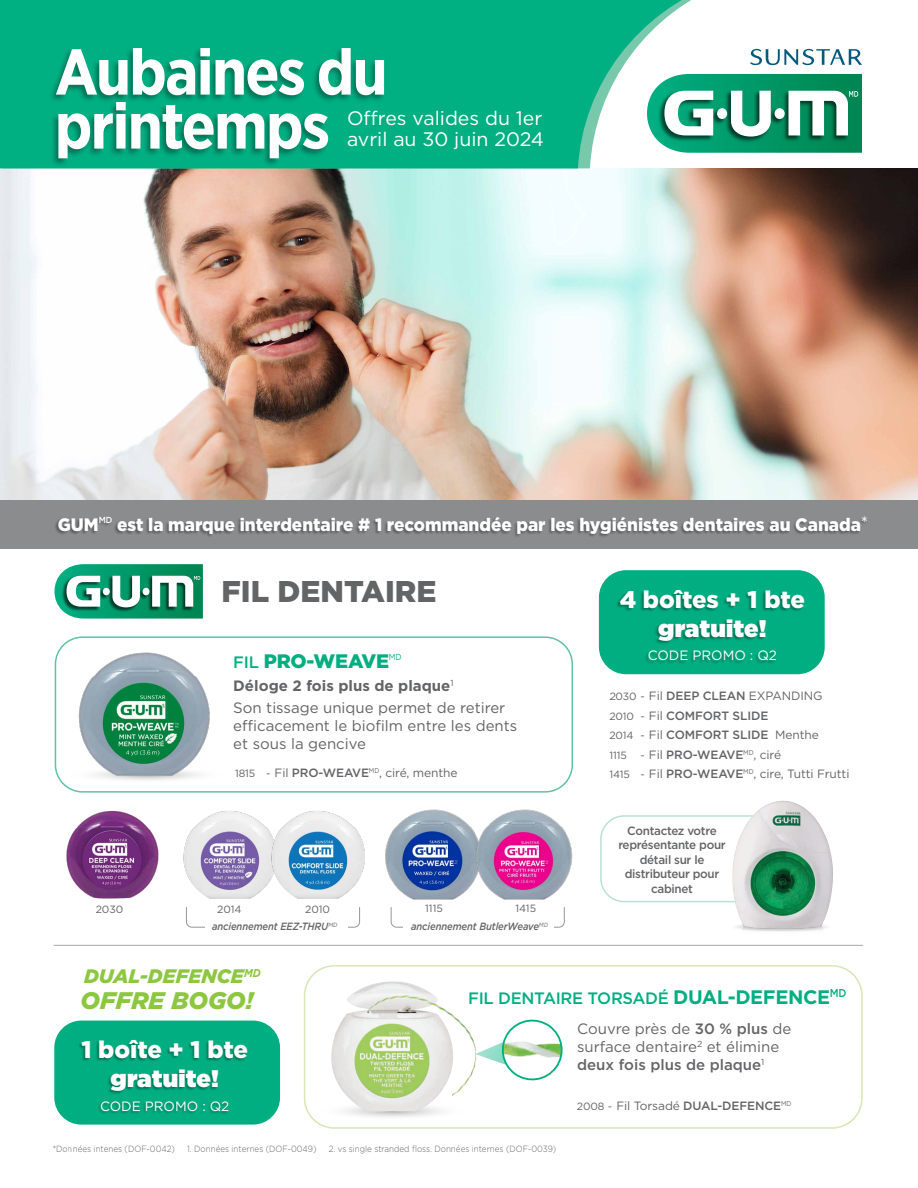
<style>
.page{position:relative;width:918px;height:1188px;background:#fff}
.page>*{position:absolute;margin:0;border:0;box-sizing:border-box;transform-origin:0 0}
.t1{font:700 64.5px/54px "Gotham Narrow";letter-spacing:-.03em;color:#fff}
.t2{font:900 30px "Gotham";color:#636466}
.t3{font:900 24px/28.8px "Gotham";color:#fff;text-align:center}
.t4{font:italic 900 24px "Gotham";color:#8dc73f}
.t5{font:19.5px/21px "Gotham";color:#fff}
.t6{font:italic 900 19.5px "Gotham";color:#8dc73f}
.t7{font:900 19.5px "Gotham";letter-spacing:-.01em;color:#00ae81}
.t8{font:900 18px "Gotham";color:#fff;scale:.95 1}
.t9{font:500 16.5px "Gotham";letter-spacing:-.02em;color:#00ae81}
.t10{font:15px/18px "Gotham";color:#636466}
.t11{font:700 15px "Gotham";color:#636466}
.t12{font:13.5px "Gotham";color:#fff}
.t13{font:500 12px/14.4px "Gotham";letter-spacing:-.025em;color:#636466}
.t14{font:12px "Gotham";letter-spacing:-.01em;color:#636466}
.t15{font:italic 500 10.5px/17.2px "Gotham";letter-spacing:-.01em;color:#636466;scale:.9 1}
.t16{font:10.5px "Gotham";color:#636466}
.t17{font:300 9px "Gotham";color:#636466;scale:.9 1}
.t18{font:8.7px "Gotham";color:#00ae81;scale:.9 1}
.s1{font-weight:400}
.s2{font-weight:500;font-size:16.5px}
.s3{font-size:10.5px}
.s4{font-weight:500}
.s5{font-weight:400;font-style:normal}
.s6{font-style:inherit}
.s7{font-weight:400;font-size:10.5px}
.s8{font-weight:700;font-size:19.5px}
</style>
<div class="page">
<div style="left:0;top:499px;width:918px;height:50px;background:#8a8c8e"></div>
<div style="left:304px;top:965px;width:559px;height:164px;border:2px solid #d6e8b5;border-radius:30px"></div>
<img style="left:258px;top:944px;width:301px;height:185px">
<hr style="left:54px;top:945px;width:809px;height:1px;background:#a7a9ac">
<img style="left:0;top:169px;width:918px;height:330px">
<svg style="left:475px;top:1017px;width:88px;height:66px"></svg>
<svg style="left:186px;top:921px;width:174px;height:7px"></svg>
<div style="left:205px;top:918px;width:142px;height:17px;background:#fff"></div>
<svg style="left:390px;top:916px;width:175px;height:12px"></svg>
<div style="left:403px;top:918px;width:151px;height:17px;background:#fff"></div>
<img style="left:66px;top:810px;width:93px;height:89px">
<div style="left:599px;top:570px;width:226px;height:104px;background:#00ae81;border-radius:27px"></div>
<img style="left:611px;top:591px;width:202px;height:84px">
<div style="left:54px;top:1021px;width:226px;height:104px;background:#00ae81;border-radius:27px"></div>
<img style="left:68px;top:1041px;width:189px;height:84px">
<img style="left:55px;top:518px;width:810px;height:19px">
<img style="left:183px;top:811px;width:71px;height:110px">
<img style="left:254px;top:811px;width:111px;height:110px">
<img style="left:385px;top:809px;width:79px;height:107px">
<img style="left:464px;top:809px;width:109px;height:107px">
<svg style="left:0;top:0;width:717px;height:168px;fill:#00af82"></svg>
<img style="left:45px;top:36px;width:359px;height:140px">
<svg style="left:54px;top:564px;width:149px;height:55px"></svg>
<svg style="left:750px;top:49px;width:112px;height:16px"></svg>
<svg style="left:647px;top:74px;width:215px;height:79px"></svg>
<div style="left:55px;top:636px;width:518px;height:157px;border:2px solid #61c2a2;border-radius:27px"></div>
<img style="left:61px;top:638px;width:168px;height:155px">
<div style="left:600px;top:815px;width:187px;height:87px;border:2px solid #bbe1d2;border-radius:23px"></div>
<img style="left:700px;top:800px;width:133px;height:132px">
<p class="t1" style="left:55px;top:44px;width:335px">Aubaines du printemps</p>
<p class="t5" style="left:347px;top:108px;width:199px">O˜res valides du 1er avril au 30 juin 2024</p>
<p class="t8" style="left:58px;top:512px;width:855px">GUM<sup>MD</sup> est la marque interdentaire # 1 recommandée par les hygiénistes dentaires au Canada<span class="s1">*</span></p>
<h1 class="t2" style="left:221px;top:571px;width:217px">FIL DENTAIRE</h1>
<h2 class="t7" style="left:233px;top:648px;width:157px"><span class="s2">FIL</span> PRO-WEAVE</h2>
<h2 class="t18" style="left:389px;top:652px;width:16px">MD</h2>
<p class="t11" style="left:233px;top:676px;width:222px">Déloge 2 fois plus de plaque<sup>1</sup></p>
<p class="t10" style="left:233px;top:699px;width:286px">Son tissage unique permet de retirer e°cacement le biofilm entre les dents et sous la gencive</p>
<p class="t14" style="left:235px;top:765px;width:224px"><span class="s3">1815 -</span> Fil <span class="s4">PRO-WEAVE</span><sup>MD</sup>, ciré, menthe</p>
<p class="t15" style="left:212px;top:901px;width:141px;text-indent:93px"><span class="s5">2010 </span>anciennement EEZ-THRU<sup>MD</sup></p>
<p class="t16" style="left:425px;top:902px;width:19px">1115</p>
<p class="t15" style="left:411px;top:900px;width:154px;line-height:18px;text-indent:104px"><span class="s5">1415 </span>anciennement ButlerWeave<sup>MD</sup></p>
<p class="t16" style="left:96px;top:903px;width:29px">2030</p>
<p class="t16" style="left:217px;top:903px;width:26px">2014</p>
<p class="t3" style="left:620px;top:585px;width:187px">4 boîtes + 1 bte <span class="s6">gratuite!</span></p>
<p class="t12" style="left:648px;top:647px;width:131px">CODE PROMO : Q2</p>
<p class="t13" style="left:609px;top:686px;width:215px;line-height:19.5px"><span class="s7">2030 -</span> <span class="s1">Fil</span> DEEP CLEAN <span class="s1">EXPANDING<br></span><span class="s7">2010 -</span> <span class="s1">Fil</span> COMFORT SLIDE</p>
<p class="t13" style="left:609px;top:727px;width:211px"><span class="s7">2014 -</span> <span class="s1">Fil</span> COMFORT SLIDE <span class="s1">Menthe</span></p>
<p class="t16" style="left:609px;top:748px;width:19px">1115</p>
<p class="t13" style="left:640px;top:747px;width:142px"><span class="s7">-</span> <span class="s1">Fil</span> PRO-WEAVE<sup>MD</sup><span class="s1">, ciré</span></p>
<p class="t14" style="left:609px;top:766px;width:242px"><span class="s3">1415 -</span> Fil <span class="s4">PRO-WEAVE</span><sup>MD</sup>, cire, Tutti Frutti</p>
<p class="t13" style="left:618px;top:823px;width:109px;text-align:center">Contactez votre représentante pour détail sur le distributeur pour cabinet</p>
<h2 class="t6" style="left:84px;top:963px;width:178px">DUAL-DEFENCE<sup>MD</sup></h2>
<h2 class="t4" style="left:81px;top:984px;width:175px">OFFRE BOGO!</h2>
<p class="t3" style="left:81px;top:1035px;width:168px">1 boîte + 1 bte <span class="s6">gratuite!</span></p>
<p class="t12" style="left:100px;top:1097px;width:131px">CODE PROMO : Q2</p>
<h3 class="t9" style="left:468px;top:987px;width:380px">FIL DENTAIRE TORSADÉ <span class="s8">DUAL-DEFENCE</span><sup>MD</sup></h3>
<p class="t10" style="left:577px;top:1019px;width:216px">Couvre près de <span class="s4">30 % plus</span> de surface dentaire<sup>2</sup> et élimine <span class="s4">deux fois plus de plaque</span><sup>1</sup></p>
<p class="t13" style="left:577px;top:1098px;width:216px"><span class="s7">2008 -</span> <span class="s1">Fil Torsadé</span> DUAL-DEFENCE<sup>MD</sup></p>
<p class="t17" style="left:53px;top:1143px;width:137px">*Données intenes (DOF-0042)</p>
<p class="t17" style="left:187px;top:1143px;width:145px">1. Données internes (DOF-0049)</p>
<p class="t17" style="left:329px;top:1143px;width:254px">2. vs single stranded floss. Données internes (DOF-0039)</p>
</div>
